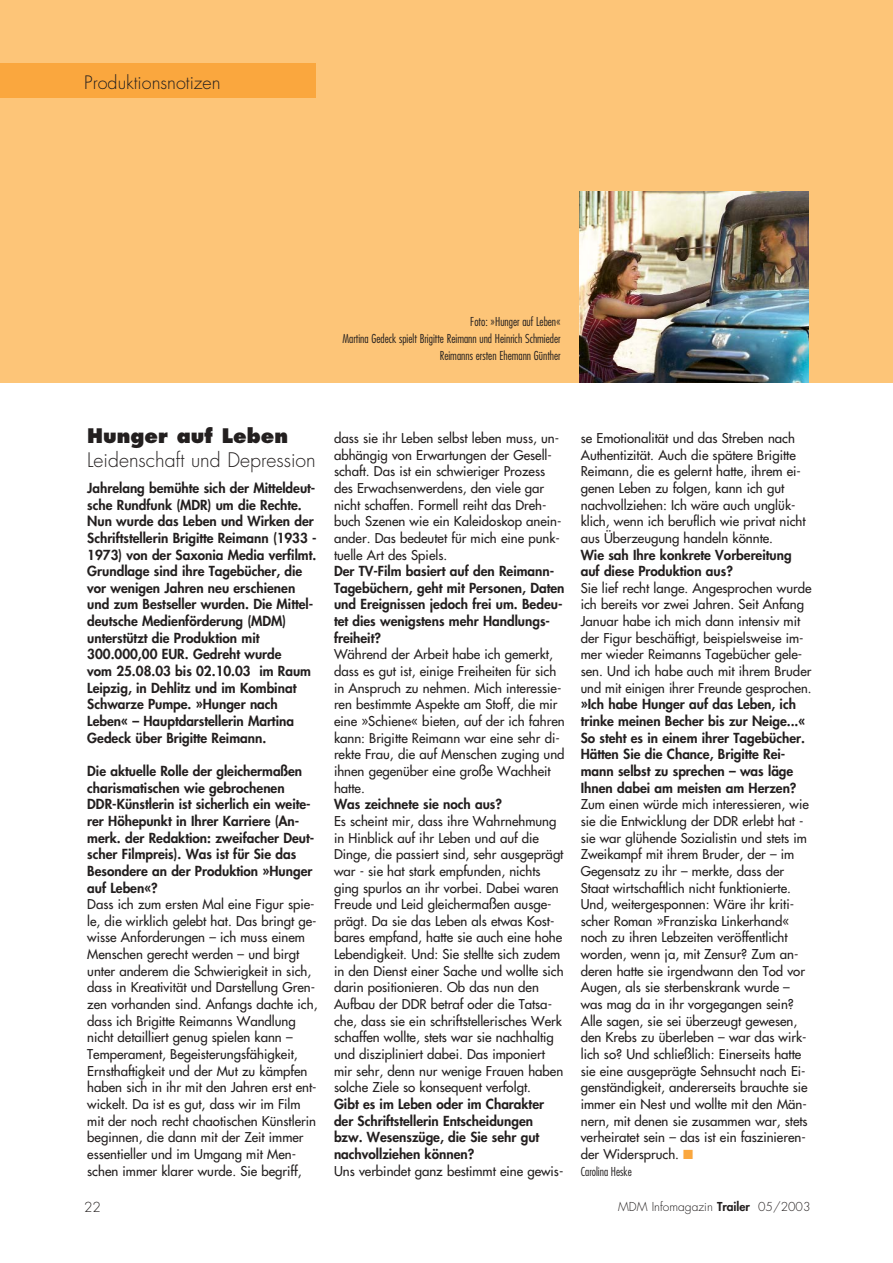
<style>
.page{position:relative;width:893px;height:1263px;background:#fff}
.page>*{position:absolute;margin:0;border:0;box-sizing:border-box;transform-origin:0 0}
.t1{font:300 19.5px "Futura";color:#231f1f}
.t2{font:800 19.5px "Futura";color:#231f1f}
.t3{font:300 18px "Futura";color:#231f1f}
.t4{font:800 13.5px/16.6px "Futura";color:#231f1f}
.t5{font:300 13.5px "Futura";color:#231f1f}
.t6{font:13.2px/16.6px "Futura";color:#231f1f}
.t7{font:300 condensed 12px/16.6px "Futura";color:#231f1f;text-align:right}
.t8{font:300 12px "Futura";color:#231f1f}
.s1{color:#faa73e}
.s2{font-weight:800}
</style>
<div class="page">
<div style="left:0;top:0;width:892px;height:383px;background:#fdc578"></div>
<div style="left:0;top:64px;width:315px;height:34px;background:#faa73e"></div>
<img style="left:579px;top:191px;width:230px;height:192px">
<h2 class="t3" style="left:84px;top:74px;width:138px">Produktionsnotizen</h2>
<p class="t7" style="left:342px;top:314px;width:220px">Foto: »Hunger auf Leben«<br>Martina Gedeck spielt Brigitte Reimann und Heinrich Schmieder<br>Reimanns ersten Ehemann Günther</p>
<h1 class="t2" style="left:87px;top:427px;width:202px">Hunger auf Leben</h1>
<h1 class="t1" style="left:87px;top:451px;width:230px">Leidenschaft und Depression</h1>
<p class="t4" style="left:87px;top:481px;width:231px">Jahrelang bemühte sich der Mitteldeut&shy;sche Rundfunk (MDR) um die Rechte.<br>Nun wurde das Leben und Wirken der Schriftstellerin Brigitte Reimann (1933 - 1973) von der Saxonia Media verfilmt.<br>Grundlage sind ihre Tagebücher, die vor wenigen Jahren neu erschienen und zum Bestseller wurden. Die Mittel&shy;deutsche Medienförderung (MDM) unterstützt die Produktion mit 300.000,00 EUR. Gedreht wurde<br>vom 25.08.03 bis 02.10.03 im Raum Leipzig, in Dehlitz und im Kombinat Schwarze Pumpe. »Hunger nach Leben« – Hauptdarstellerin Martina Gedeck über Brigitte Reimann.</p>
<p class="t4" style="left:87px;top:764px;width:228px">Die aktuelle Rolle der gleichermaßen charismatischen wie gebrochenen DDR-Künstlerin ist sicherlich ein weite&shy;rer Höhepunkt in Ihrer Karriere (An&shy;merk. der Redaktion: zweifacher Deut&shy;scher Filmpreis). Was ist für Sie das Besondere an der Produktion »Hunger auf Leben«?</p>
<p class="t6" style="left:87px;top:897px;width:232px">Dass ich zum ersten Mal eine Figur spie&shy;le, die wirklich gelebt hat. Das bringt ge&shy;wisse Anforderungen – ich muss einem Menschen gerecht werden – und birgt unter anderem die Schwierigkeit in sich, dass in Kreativität und Darstellung Gren&shy;zen vorhanden sind. Anfangs dachte ich, dass ich Brigitte Reimanns Wandlung nicht detailliert genug spielen kann – Temperament, Begeisterungsfähigkeit, Ernsthaftigkeit und der Mut zu kämpfen haben sich in ihr mit den Jahren erst ent&shy;wickelt. Da ist es gut, dass wir im Film mit der noch recht chaotischen Künstlerin beginnen, die dann mit der Zeit immer essentieller und im Umgang mit Men&shy;schen immer klarer wurde. Sie begriff,</p>
<p class="t6" style="left:334px;top:431px;width:229px">dass sie ihr Leben selbst leben muss, un&shy;abhängig von Erwartungen der Gesell&shy;schaft. Das ist ein schwieriger Prozess des Erwachsenwerdens, den viele gar nicht schaffen. Formell reiht das Dreh&shy;buch Szenen wie ein Kaleidoskop anein&shy;ander. Das bedeutet für mich eine punk&shy;tuelle Art des Spiels.</p>
<p class="t4" style="left:334px;top:564px;width:232px">Der TV-Film basiert auf den Reimann-<br>Tagebüchern, geht mit Personen, Daten und Ereignissen jedoch frei um. Bedeu&shy;tet dies wenigstens mehr Handlungs&shy;freiheit?</p>
<p class="t6" style="left:334px;top:647px;width:232px">Während der Arbeit habe ich gemerkt, dass es gut ist, einige Freiheiten für sich in Anspruch zu nehmen. Mich interessie&shy;ren bestimmte Aspekte am Stoff, die mir eine »Schiene« bieten, auf der ich fahren kann: Brigitte Reimann war eine sehr di&shy;rekte Frau, die auf Menschen zuging und ihnen gegenüber eine große Wachheit hatte.</p>
<p class="t4" style="left:334px;top:797px;width:169px">Was zeichnete sie noch aus?</p>
<p class="t6" style="left:334px;top:814px;width:231px">Es scheint mir, dass ihre Wahrnehmung in Hinblick auf ihr Leben und auf die Dinge, die passiert sind, sehr ausgeprägt war - sie hat stark empfunden, nichts ging spurlos an ihr vorbei. Dabei waren Freude und Leid gleichermaßen ausge&shy;prägt. Da sie das Leben als etwas Kost&shy;bares empfand, hatte sie auch eine hohe Lebendigkeit. Und: Sie stellte sich zudem in den Dienst einer Sache und wollte sich darin positionieren. Ob das nun den Aufbau der DDR betraf oder die Tatsa&shy;che, dass sie ein schriftstellerisches Werk schaffen wollte, stets war sie nachhaltig und diszipliniert dabei. Das imponiert mir sehr, denn nur wenige Frauen haben solche Ziele so konsequent verfolgt.</p>
<p class="t4" style="left:334px;top:1097px;width:211px">Gibt es im Leben oder im Charakter der Schriftstellerin Entscheidungen bzw. Wesenszüge, die Sie sehr gut nachvollziehen können?</p>
<p class="t6" style="left:334px;top:1163px;width:231px">Uns verbindet ganz bestimmt eine gewis-</p>
<p class="t6" style="left:580px;top:431px;width:226px">se Emotionalität und das Streben nach Authentizität. Auch die spätere Brigitte Reimann, die es gelernt hatte, ihrem ei&shy;genen Leben zu folgen, kann ich gut nachvollziehen: Ich wäre auch unglük&shy;klich, wenn ich beruflich wie privat nicht aus Überzeugung handeln könnte.</p>
<p class="t4" style="left:580px;top:547px;width:212px">Wie sah Ihre konkrete Vorbereitung auf diese Produktion aus?</p>
<p class="t6" style="left:580px;top:581px;width:232px">Sie lief recht lange. Angesprochen wurde ich bereits vor zwei Jahren. Seit Anfang Januar habe ich mich dann intensiv mit der Figur beschäftigt, beispielsweise im&shy;mer wieder Reimanns Tagebücher gele&shy;sen. Und ich habe auch mit ihrem Bruder und mit einigen ihrer Freunde gesprochen.</p>
<p class="t4" style="left:580px;top:697px;width:226px">»Ich habe Hunger auf das Leben, ich trinke meinen Becher bis zur Neige...« So steht es in einem ihrer Tagebücher.<br>Hätten Sie die Chance, Brigitte Rei&shy;mann selbst zu sprechen – was läge Ihnen dabei am meisten am Herzen?</p>
<p class="t6" style="left:580px;top:797px;width:229px">Zum einen würde mich interessieren, wie sie die Entwicklung der DDR erlebt hat - sie war glühende Sozialistin und stets im Zweikampf mit ihrem Bruder, der – im Gegensatz zu ihr – merkte, dass der Staat wirtschaftlich nicht funktionierte.<br>Und, weitergesponnen: Wäre ihr kriti&shy;scher Roman »Franziska Linkerhand« noch zu ihren Lebzeiten veröffentlicht worden, wenn ja, mit Zensur? Zum an&shy;deren hatte sie irgendwann den Tod vor Augen, als sie sterbenskrank wurde – was mag da in ihr vorgegangen sein?<br>Alle sagen, sie sei überzeugt gewesen, den Krebs zu überleben – war das wirk&shy;lich so? Und schließlich: Einerseits hatte sie eine ausgeprägte Sehnsucht nach Ei&shy;genständigkeit, andererseits brauchte sie immer ein Nest und wollte mit den Män&shy;nern, mit denen sie zusammen war, stets verheiratet sein – das ist ein faszinieren&shy;der Widerspruch. <span class="s1">■</span></p>
<p class="t7" style="left:580px;top:1164px;width:53px">Carolina Heske</p>
<p class="t5" style="left:84px;top:1201px;width:18px">22</p>
<p class="t8" style="left:618px;top:1201px;width:194px">MDM Infomagazin <span class="s2">Trailer</span> 05/2003</p>
</div>
